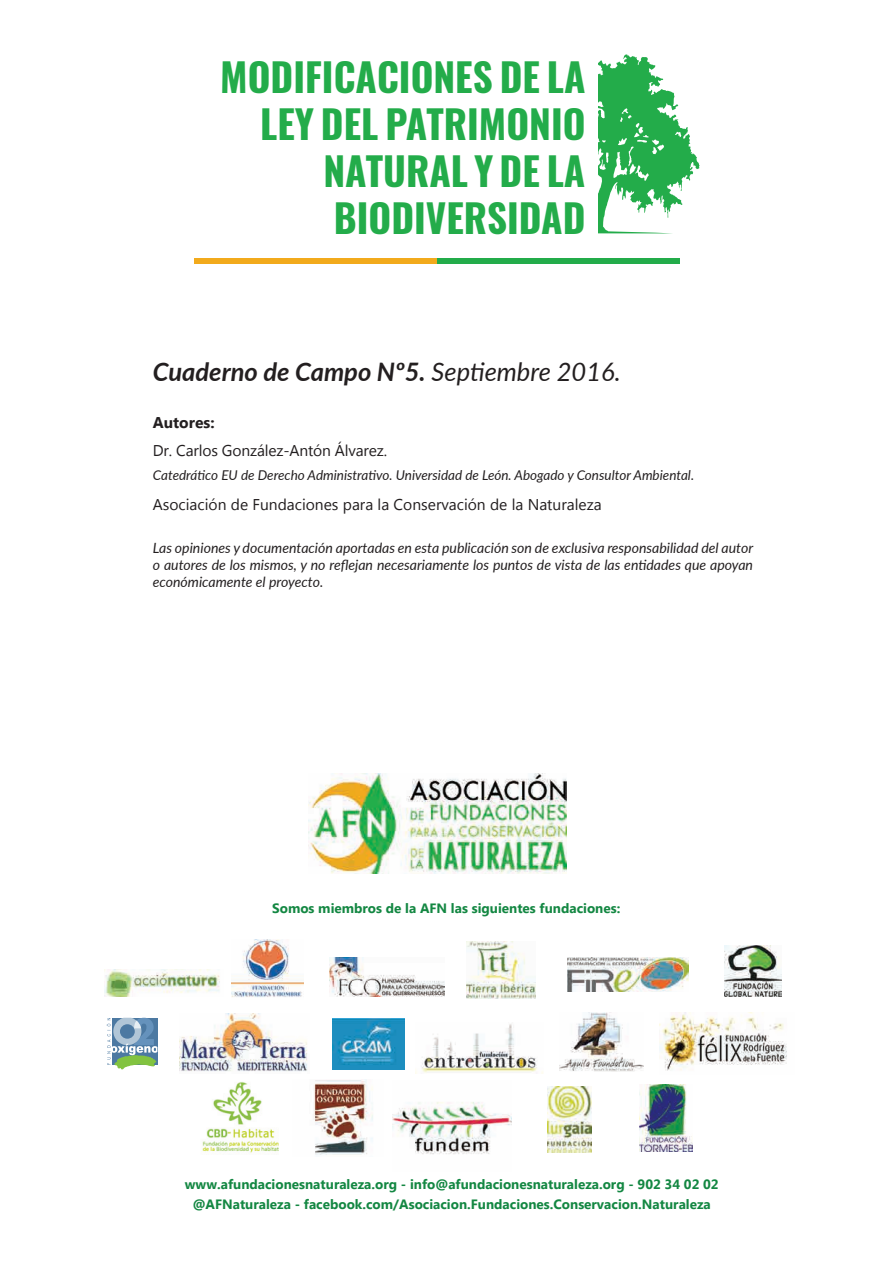
<style>
.page{position:relative;width:893px;height:1263px;background:#fff}
.page>*{position:absolute;margin:0;border:0;box-sizing:border-box;transform-origin:0 0}
.t1{font:700 39px/46.8px "Oswald";color:#23ac4a;text-align:right}
.t2{font:italic 700 25.5px "Lato";color:#231f20}
.t3{font:15.6px "Lao UI";color:#231f20}
.t4{font:700 15.6px "Lao UI";color:#231f20}
.t5{font:italic 14.1px/17px "Lato";color:#231f20;text-align:justify}
.t6{font:700 13.5px/20.4px "Lao UI";color:#138742;text-align:center}
.t7{font:italic 13.5px "Lato";color:#231f20}
.s1{font-weight:400}
</style>
<div class="page">
<img style="left:309px;top:774px;width:257px;height:100px">
<img style="left:104px;top:970px;width:116px;height:26px">
<img style="left:559px;top:1013px;width:84px;height:58px">
<img style="left:180px;top:1014px;width:128px;height:58px">
<img style="left:329px;top:957px;width:116px;height:39px">
<img style="left:660px;top:1013px;width:127px;height:58px">
<img style="left:567px;top:957px;width:121px;height:34px">
<img style="left:724px;top:946px;width:57px;height:50px">
<img style="left:548px;top:1086px;width:43px;height:66px">
<img style="left:416px;top:1024px;width:127px;height:50px">
<svg style="left:106px;top:1018px;width:51px;height:51px"></svg>
<img style="left:640px;top:1084px;width:53px;height:67px">
<img style="left:314px;top:1080px;width:59px;height:75px">
<img style="left:202px;top:1082px;width:77px;height:72px">
<img style="left:231px;top:940px;width:72px;height:57px">
<img style="left:332px;top:1018px;width:72px;height:51px">
<img style="left:467px;top:941px;width:68px;height:58px">
<img style="left:392px;top:1102px;width:120px;height:52px">
<div style="left:195px;top:258px;width:242px;height:6px;background:#f2aa1c"></div>
<div style="left:437px;top:258px;width:242px;height:6px;background:#23ac4a"></div>
<svg style="left:599px;top:54px;width:101px;height:179px"></svg>
<h1 class="t1" style="left:220px;top:55px;width:367px">MODIFICACIONES DE LA<br>LEY DEL PATRIMONIO<br>NATURAL Y DE LA<br>BIODIVERSIDAD</h1>
<h2 class="t2" style="left:153px;top:353px;width:469px">Cuaderno de Campo Nº5. <span class="s1">Septiembre 2016.</span></h2>
<p class="t4" style="left:153px;top:412px;width:63px">Autores:</p>
<p class="t3" style="left:153px;top:440px;width:236px">Dr. Carlos González-Antón Álvarez.</p>
<p class="t7" style="left:153px;top:466px;width:543px">Catedrático EU de Derecho Administrativo. Universidad de León. Abogado y Consultor Ambiental.</p>
<p class="t3" style="left:153px;top:494px;width:450px">Asociación de Fundaciones para la Conservación de la Naturaleza</p>
<p class="t5" style="left:153px;top:539px;width:602px">Las opiniones y documentación aportadas en esta publicación son de exclusiva responsabilidad del autor o autores de los mismos, y no reflejan necesariamente los puntos de vista de las entidades que apoyan económicamente el proyecto.</p>
<p class="t6" style="left:272px;top:897px;width:350px">Somos miembros de la AFN las siguientes fundaciones:</p>
<p class="t6" style="left:185px;top:1173px;width:535px">www.afundacionesnaturaleza.org - info@afundacionesnaturaleza.org - 902 34 02 02 @AFNaturaleza - facebook.com/Asociacion.Fundaciones.Conservacion.Naturaleza</p>
</div>
